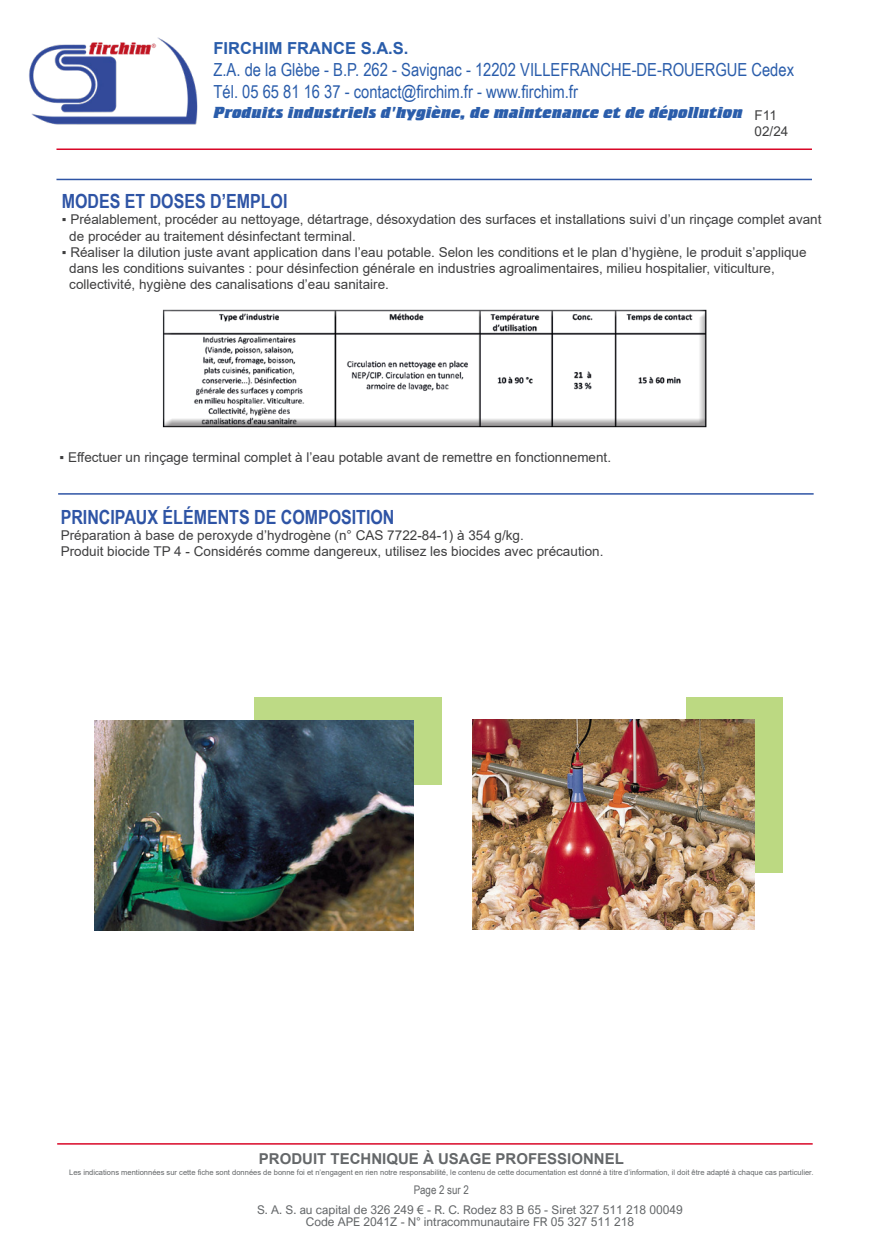
<style>
.page{position:relative;width:893px;height:1251px;background:#fff}
.page>*{position:absolute;margin:0;border:0;box-sizing:border-box;transform-origin:0 0}
.t1{font:700 19.5px "Arial Narrow";color:#2e54a5}
.t2{font:18px "Arial Narrow";color:#2a5dab}
.t3{font:16.5px "Crillee Extra Bold Italic Plain";color:#2a5dab}
.t4{font:700 16.5px "Arial";color:#2a5dab}
.t5{font:700 15px "Arial";color:#646769}
.t6{font:13.5px/16.2px "Arial";color:#3e3e3f}
.t7{font:12px "Arial Nova";color:#646769}
.t8{font:11.85px "Arial Narrow";color:#646769}
.t9{font:7.5px "Arial";color:#646769}
</style>
<div class="page">
<img style="left:29px;top:37px;width:169px;height:88px">
<hr style="left:56px;top:148px;width:756px;height:2px;background:#d90727">
<hr style="left:57px;top:1142px;width:756px;height:2px;background:#d90727">
<hr style="left:56px;top:179px;width:756px;height:1px;background:#2e54a5">
<div style="left:159px;top:307px;width:552px;height:122px;background:#231f20;opacity:.44"></div>
<hr style="left:58px;top:493px;width:756px;height:1px;background:#2e54a5">
<div style="left:686px;top:696px;width:97px;height:176px;background:#bcd982"></div>
<div style="left:254px;top:696px;width:187px;height:88px;background:#bdda85"></div>
<img style="left:95px;top:720px;width:318px;height:210px">
<img style="left:472px;top:719px;width:283px;height:210px">
<p class="t4" style="left:213px;top:37px;width:197px">FIRCHIM FRANCE S.A.S.</p>
<p class="t2" style="left:213px;top:56px;width:582px">Z.A. de la Glèbe - B.P. 262 - Savignac - 12202 VILLEFRANCHE-DE-ROUERGUE Cedex</p>
<p class="t2" style="left:213px;top:78px;width:366px">Tél. 05 65 81 16 37 - contact@firchim.fr - www.firchim.fr</p>
<p class="t3" style="left:213px;top:102px;width:531px">Produits industriels d'hygiène, de maintenance et de dépollution</p>
<p class="t6" style="left:755px;top:107px;width:35px">F11<br>02/24</p>
<p class="t1" style="left:62px;top:186px;width:227px">MODES ET DOSES D’EMPLOI</p>
<p class="t6" style="left:62px;top:211px;width:761px">▪ Préalablement, procéder au nettoyage, détartrage, désoxydation des surfaces et installations suivi d’un rinçage complet avant</p>
<p class="t6" style="left:69px;top:228px;width:288px">de procéder au traitement désinfectant terminal.</p>
<p class="t6" style="left:62px;top:244px;width:746px">▪ Réaliser la dilution juste avant application dans l’eau potable. Selon les conditions et le plan d’hygiène, le produit s’applique</p>
<p class="t6" style="left:69px;top:260px;width:707px">dans les conditions suivantes : pour désinfection générale en industries agroalimentaires, milieu hospitalier, viticulture,</p>
<p class="t6" style="left:69px;top:276px;width:321px">collectivité, hygiène des canalisations d’eau sanitaire.</p>
<p class="t6" style="left:60px;top:449px;width:553px">▪ Effectuer un rinçage terminal complet à l’eau potable avant de remettre en fonctionnement.</p>
<p class="t1" style="left:61px;top:502px;width:335px">PRINCIPAUX ÉLÉMENTS DE COMPOSITION</p>
<p class="t6" style="left:61px;top:527px;width:465px">Préparation à base de peroxyde d’hydrogène (n° CAS 7722-84-1) à 354 g/kg.</p>
<p class="t6" style="left:61px;top:543px;width:544px">Produit biocide TP 4 - Considérés comme dangereux, utilisez les biocides avec précaution.</p>
<p class="t5" style="left:259px;top:1148px;width:367px">PRODUIT TECHNIQUE À USAGE PROFESSIONNEL</p>
<p class="t9" style="left:69px;top:1166px;width:746px">Les indications mentionnées sur cette fiche sont données de bonne foi et n’engagent en rien notre responsabilité, le contenu de cette documentation est donné à titre d’information, il doit être adapté à chaque cas particulier.</p>
<p class="t8" style="left:414px;top:1181px;width:57px">Page 2 sur 2</p>
<p class="t7" style="left:257px;top:1202px;width:427px">S. A. S. au capital de 326 249 € - R. C. Rodez 83 B 65 - Siret 327 511 218 00049</p>
<p class="t7" style="left:306px;top:1214px;width:330px">Code APE 2041Z - N° intracommunautaire FR 05 327 511 218</p>
</div>
